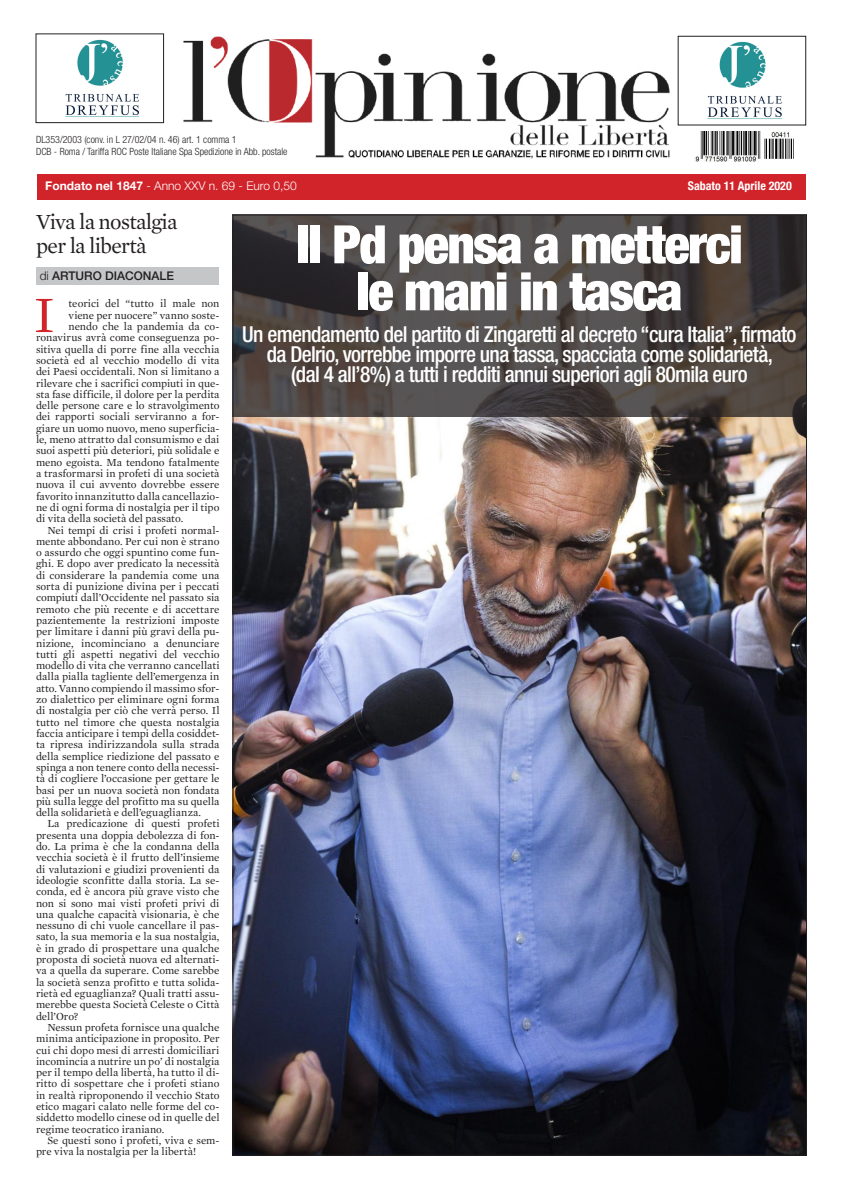
<style>
.page{position:relative;width:842px;height:1191px;background:#fff}
.page>*{position:absolute;margin:0;border:0;box-sizing:border-box;transform-origin:0 0}
.t1{font:900 condensed 53px "Helvetica Neue LT Std";letter-spacing:-.03em;color:#fff}
.t2{font:52px "Mercury Text G1";color:#d1232a}
.t3{font:500 condensed 22px/20px "Helvetica Neue LT Std";letter-spacing:-.03em;color:#fff;text-align:center}
.t4{font:22px "Mercury Text G1";letter-spacing:-.03em;color:#231f20}
.t5{font:300 12px "Helvetica Neue";color:#fff}
.t6{font:12px "Helvetica Neue Bold Outline";color:#fff}
.t7{font:500 12px "Helvetica Neue";color:#231f20}
.t8{font:11px/11.3px "Mercury Text G1";color:#231f20;text-align:justify}
.t9{font:300 condensed 10px "Helvetica Neue LT Std";color:#231f20}
.s1{font-weight:700}
.s2{font-weight:300}
</style>
<div class="page">
<img style="left:234px;top:417px;width:571px;height:736px">
<img style="left:65px;top:39px;width:75px;height:78px">
<div style="left:36px;top:34px;width:128px;height:89px;border:1px solid #231f20"></div>
<img style="left:183px;top:36px;width:487px;height:123px">
<div style="left:36px;top:174px;width:769px;height:25px;background:#d1232a"></div>
<div style="left:36px;top:267px;width:183px;height:18px;background:#c5c6c8"></div>
<img style="left:694px;top:132px;width:100px;height:30px">
<img style="left:707px;top:41px;width:75px;height:78px">
<div style="left:678px;top:36px;width:128px;height:89px;border:1px solid #231f20"></div>
<svg style="left:232px;top:214px;width:575px;height:203px;background:#4a4442"></svg>
<p class="t9" style="left:36px;top:134px;width:202px">DL353/2003 (conv. in L 27/02/04 n. 46) art. 1 comma 1</p>
<p class="t9" style="left:36px;top:146px;width:253px">DCB - Roma / Tariffa ROC Poste Italiane Spa Spedizione in Abb. postale</p>
<p class="t5" style="left:45px;top:179px;width:253px"><span class="s1">Fondato nel 1847</span> - Anno XXV n. 69 - Euro 0,50</p>
<p class="t6" style="left:688px;top:178px;width:105px">Sabato 11 Aprile 2020</p>
<p class="t4" style="left:36px;top:209px;width:143px">Viva la nostalgia</p>
<p class="t4" style="left:36px;top:233px;width:112px">per la libertà</p>
<p class="t7" style="left:40px;top:268px;width:136px"><span class="s2">di</span> ARTURO DIACONALE</p>
<p class="t2" style="left:34px;top:284px;width:23px">I</p>
<p class="t8" style="left:69px;top:298px;width:152px">teorici del “tutto il male non</p>
<p class="t8" style="left:69px;top:309px;width:152px">viene per nuocere” vanno soste-</p>
<p class="t8" style="left:69px;top:321px;width:152px">nendo che la pandemia da co-</p>
<p class="t8" style="left:36px;top:332px;width:185px">ronavirus avrà come conseguenza po-</p>
<p class="t8" style="left:36px;top:343px;width:185px">sitiva quella di porre fine alla vecchia</p>
<p class="t8" style="left:36px;top:355px;width:185px">società ed al vecchio modello di vita</p>
<p class="t8" style="left:36px;top:366px;width:185px">dei Paesi occidentali. Non si limitano a</p>
<p class="t8" style="left:36px;top:377px;width:185px">rilevare che i sacrifici compiuti in que-</p>
<p class="t8" style="left:36px;top:388px;width:185px">sta fase difficile, il dolore per la perdita</p>
<p class="t8" style="left:36px;top:400px;width:185px">delle persone care e lo stravolgimento</p>
<p class="t8" style="left:36px;top:411px;width:185px">dei rapporti sociali serviranno a for-</p>
<p class="t8" style="left:36px;top:422px;width:185px">giare un uomo nuovo, meno superficia-</p>
<p class="t8" style="left:36px;top:434px;width:185px">le, meno attratto dal consumismo e dai</p>
<p class="t8" style="left:36px;top:445px;width:185px">suoi aspetti più deteriori, più solidale e</p>
<p class="t8" style="left:36px;top:456px;width:185px">meno egoista. Ma tendono fatalmente</p>
<p class="t8" style="left:36px;top:468px;width:185px">a trasformarsi in profeti di una società</p>
<p class="t8" style="left:36px;top:479px;width:185px">nuova il cui avvento dovrebbe essere</p>
<p class="t8" style="left:36px;top:490px;width:185px">favorito innanzitutto dalla cancellazio-</p>
<p class="t8" style="left:36px;top:501px;width:185px">ne di ogni forma di nostalgia per il tipo</p>
<p class="t8" style="left:36px;top:513px;width:149px">di vita della società del passato.</p>
<p class="t8" style="left:36px;top:524px;width:185px;text-indent:11px">Nei tempi di crisi i profeti normal&shy;mente abbondano. Per cui non è strano o assurdo che oggi spuntino come fun&shy;ghi. E dopo aver predicato la necessità di considerare la pandemia come una sorta di punizione divina per i peccati compiuti dall’Occidente nel passato sia remoto che più recente e di accettare pazientemente la restrizioni imposte per limitare i danni più gravi della pu&shy;nizione, incominciano a denunciare tutti gli aspetti negativi del vecchio modello di vita che verranno cancellati dalla pialla tagliente dell’emergenza in atto. Vanno compiendo il massimo sfor&shy;zo dialettico per eliminare ogni forma di nostalgia per ciò che verrà perso. Il tutto nel timore che questa nostalgia faccia anticipare i tempi della cosiddet&shy;ta ripresa indirizzandola sulla strada della semplice riedizione del passato e spinga a non tenere conto della necessi&shy;tà di cogliere l’occasione per gettare le basi per un nuova società non fondata più sulla legge del profitto ma su quella della solidarietà e dell’eguaglianza.</p>
<p class="t8" style="left:36px;top:818px;width:185px;text-indent:11px">La predicazione di questi profeti presenta una doppia debolezza di fon&shy;do. La prima è che la condanna della vecchia società è il frutto dell’insieme di valutazioni e giudizi provenienti da ideologie sconfitte dalla storia. La se&shy;conda, ed è ancora più grave visto che non si sono mai visti profeti privi di una qualche capacità visionaria, è che nessuno di chi vuole cancellare il pas&shy;sato, la sua memoria e la sua nostalgia, è in grado di prospettare una qualche proposta di società nuova ed alternati&shy;va a quella da superare. Come sarebbe la società senza profitto e tutta solida&shy;rietà ed eguaglianza? Quali tratti assu&shy;merebbe questa Società Celeste o Città dell’Oro?</p>
<p class="t8" style="left:36px;top:1021px;width:185px;text-indent:11px">Nessun profeta fornisce una qualche minima anticipazione in proposito. Per cui chi dopo mesi di arresti domiciliari incomincia a nutrire un po’ di nostalgia per il tempo della libertà, ha tutto il di&shy;ritto di sospettare che i profeti stiano in realtà riproponendo il vecchio Stato etico magari calato nelle forme del co&shy;siddetto modello cinese od in quelle del regime teocratico iraniano.</p>
<p class="t8" style="left:36px;top:1134px;width:185px;text-indent:11px">Se questi sono i profeti, viva e sem&shy;pre viva la nostalgia per la libertà!</p>
<p class="t1" style="left:296px;top:212px;width:448px">Il Pd pensa a metterci</p>
<p class="t1" style="left:356px;top:259px;width:328px">le mani in tasca</p>
<p class="t3" style="left:242px;top:324px;width:556px">Un emendamento del partito di Zingaretti al decreto “cura Italia”, firmato da Delrio, vorrebbe imporre una tassa, spacciata come solidarietà,</p>
<p class="t3" style="left:291px;top:364px;width:458px">(dal 4 all’8%) a tutti i redditi annui superiori agli 80mila euro</p>
</div>
